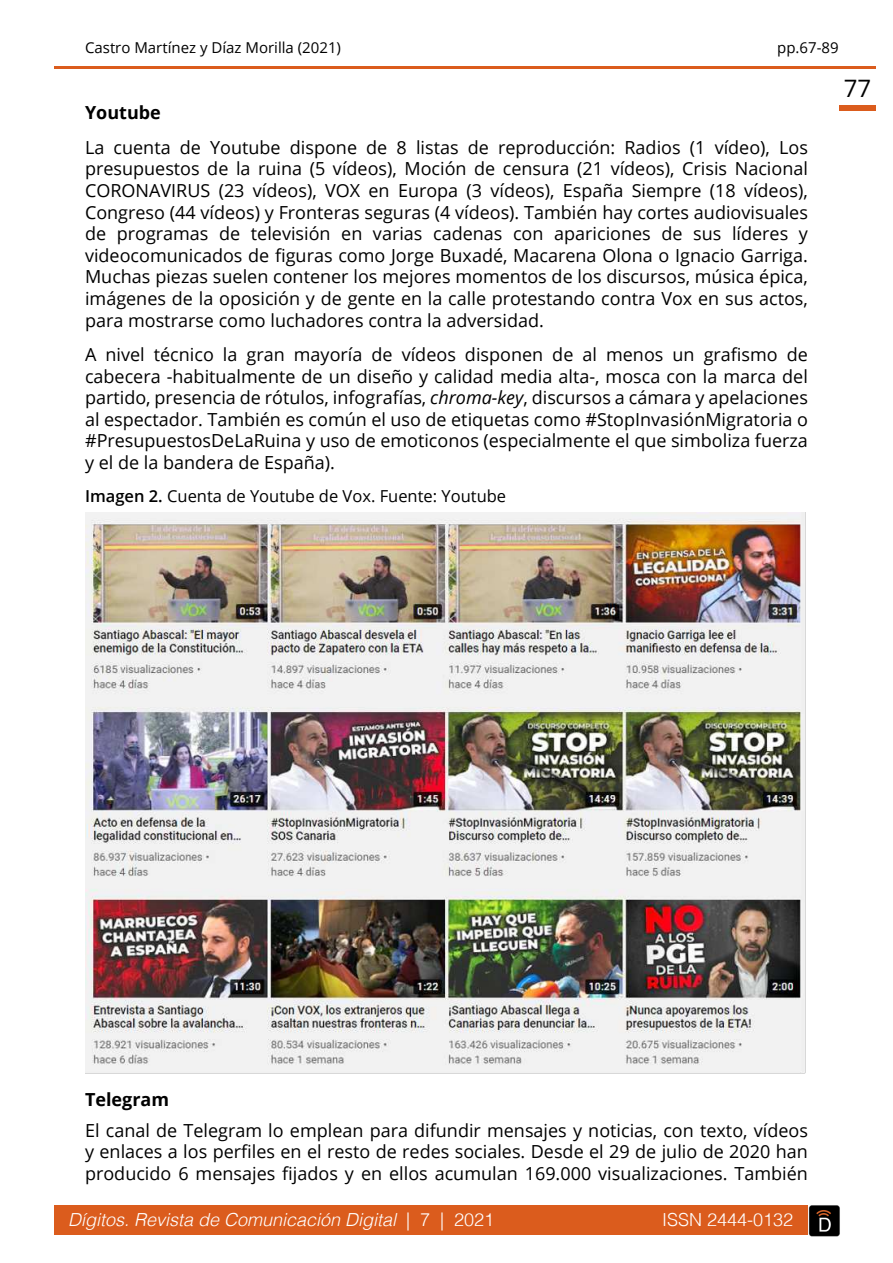
<style>
.page{position:relative;width:893px;height:1263px;background:#fff}
.page>*{position:absolute;margin:0;border:0;box-sizing:border-box;transform-origin:0 0}
.t1{font:24px "Open Sans";color:#000}
.t2{font:18px/21.6px "Open Sans";color:#000;text-align:justify}
.t3{font:italic 300 18px "Helvetica";color:#fff}
.t4{font:700 18px "Open Sans";color:#000}
.t5{font:300 18px "Helvetica";color:#fff}
.t6{font:16.5px "Open Sans";color:#000}
.t7{font:15px "Open Sans";color:#000}
.s1{font-style:italic}
.s2{font-weight:600}
.s3{font-style:normal}
</style>
<div class="page">
<div style="left:54px;top:1205px;width:753px;height:30px;background:#db5c1d"></div>
<img style="left:807px;top:1205px;width:33px;height:32px">
<div style="left:839px;top:106px;width:37px;height:5px;background:#db5c1d"></div>
<hr style="left:54px;top:66px;width:822px;height:2px;background:#db5c1d">
<img style="left:85px;top:512px;width:721px;height:562px">
<p class="t7" style="left:85px;top:41px;width:257px">Castro Martínez y Díaz Morilla (2021)</p>
<p class="t7" style="left:777px;top:41px;width:63px">pp.67-89</p>
<p class="t4" style="left:85px;top:106px;width:77px">Youtube</p>
<p class="t2" style="left:85px;top:138px;width:724px">La cuenta de Youtube dispone de 8 listas de reproducción: Radios (1 vídeo), Los presupuestos de la ruina (5 vídeos), Moción de censura (21 vídeos), Crisis Nacional CORONAVIRUS (23 vídeos), VOX en Europa (3 vídeos), España Siempre (18 vídeos), Congreso (44 vídeos) y Fronteras seguras (4 vídeos). También hay cortes audiovisuales de programas de televisión en varias cadenas con apariciones de sus líderes y videocomunicados de figuras como Jorge Buxadé, Macarena Olona o Ignacio Garriga.<br>Muchas piezas suelen contener los mejores momentos de los discursos, música épica, imágenes de la oposición y de gente en la calle protestando contra Vox en sus actos, para mostrarse como luchadores contra la adversidad.</p>
<p class="t2" style="left:85px;top:343px;width:724px">A nivel técnico la gran mayoría de vídeos disponen de al menos un grafismo de cabecera -habitualmente de un diseño y calidad media alta-, mosca con la marca del partido, presencia de rótulos, infografías, <span class="s1">chroma-key</span>, discursos a cámara y apelaciones al espectador. También es común el uso de etiquetas como #StopInvasiónMigratoria o #PresupuestosDeLaRuina y uso de emoticonos (especialmente el que simboliza fuerza y el de la bandera de España).</p>
<p class="t6" style="left:85px;top:489px;width:423px"><span class="s2">Imagen 2.</span> Cuenta de Youtube de Vox. Fuente: Youtube</p>
<h1 class="t1" style="left:844px;top:78px;width:29px">77</h1>
<p class="t4" style="left:85px;top:1093px;width:86px">Telegram</p>
<p class="t2" style="left:85px;top:1121px;width:724px">El canal de Telegram lo emplean para difundir mensajes y noticias, con texto, vídeos y enlaces a los perfiles en el resto de redes sociales. Desde el 29 de julio de 2020 han producido 6 mensajes fijados y en ellos acumulan 169.000 visualizaciones. También</p>
<p class="t3" style="left:68px;top:1212px;width:428px">Dígitos. Revista de Comunicación Digital <span class="s3">| 7 | 2021</span></p>
<p class="t5" style="left:662px;top:1212px;width:133px">ISSN 2444-0132</p>
</div>
